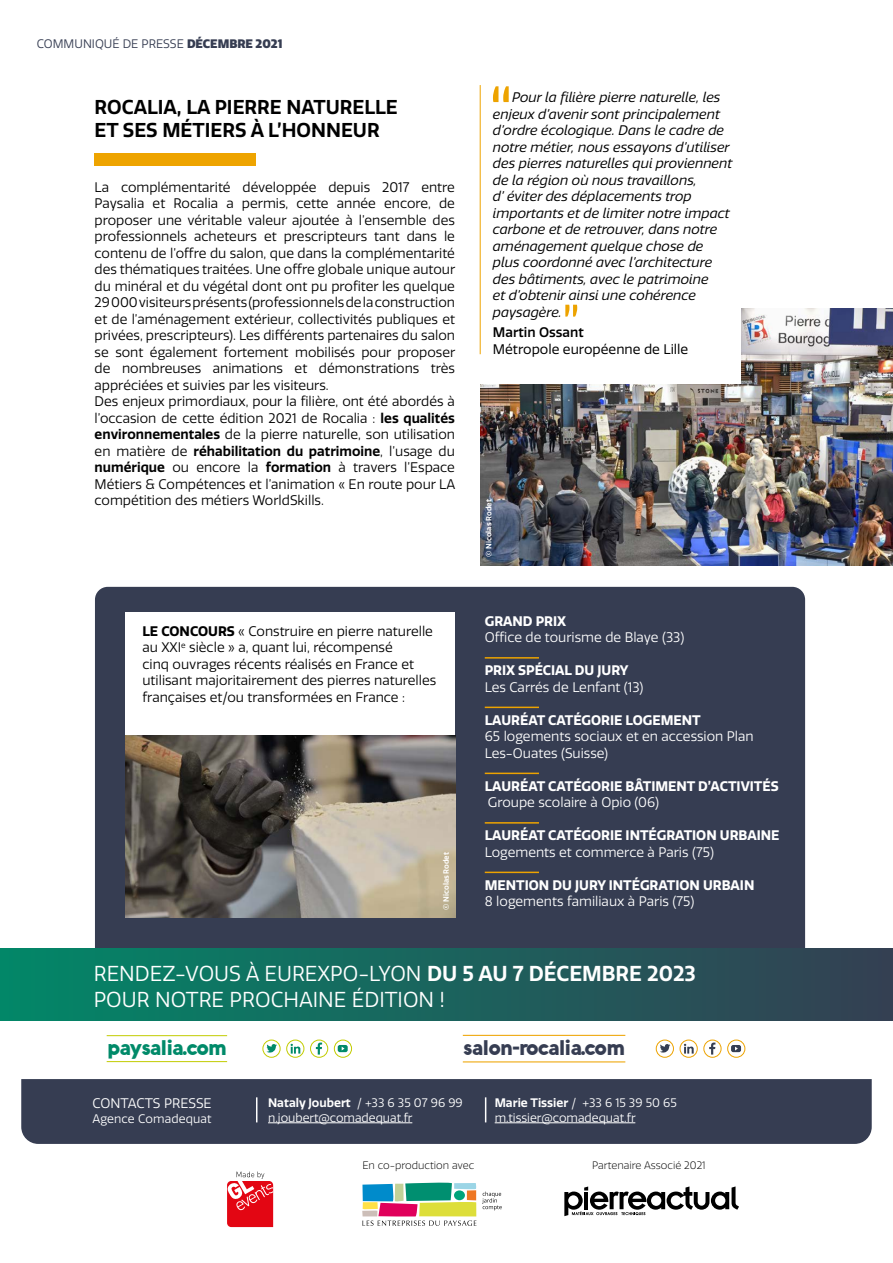
<style>
.page{position:relative;width:893px;height:1263px;background:#fff}
.page>*{position:absolute;margin:0;border:0;box-sizing:border-box;transform-origin:0 0}
.t1{font:21px/25.2px "Quatro";color:#fff}
.t2{font:900 20.7px "Aquawax";letter-spacing:-.045em;color:#363d52}
.t3{font:900 20.7px "Aquawax";letter-spacing:-.045em;color:#008a69}
.t4{font:600 19.5px/23.4px "Quatro";color:#000}
.t5{font:13.5px/16.5px "Quatro";color:#000}
.t6{font:italic 13.5px/16.5px "Quatro";color:#000}
.t7{font:13.5px/16.5px "Quatro";color:#fff}
.t8{font:700 13.5px "Quatro";color:#fff}
.t9{font:13.5px "Quatro";color:#000}
.t10{font:500 13.5px "Quatro";color:#000}
.t11{font:12px/15px "Quatro";color:#fff}
.t12{font:12px "Quatro";color:#363d52}
.t13{font:300 10.5px "Quatro";color:#000}
.t14{font:600 7.5px "Quatro";color:#fff}
.s1{font-weight:900}
.s2{font-weight:600}
.s3{font-weight:700}
</style>
<div class="page">
<img style="left:480px;top:308px;width:413px;height:258px">
<div style="left:95px;top:587px;width:710px;height:361px;background:#363d52"></div>
<div style="left:445px;top:198px;width:296px;height:186px;background:#fff"></div>
<div style="left:95px;top:153px;width:161px;height:13px;background:#eea400"></div>
<svg style="left:493px;top:86px;width:16px;height:16px"></svg>
<svg style="left:565px;top:305px;width:12px;height:12px"></svg>
<hr style="left:480px;top:85px;width:1px;height:269px;background:#eea400">
<div style="left:0;top:948px;width:893px;height:72px;background:linear-gradient(to right,#028768,#343f52)"></div>
<div style="left:21px;top:1079px;width:851px;height:65px;background:#363d52"></div>
<hr style="left:268px;top:1122px;width:144px;height:1px;background:#fff">
<hr style="left:495px;top:1122px;width:140px;height:1px;background:#fff">
<svg style="left:256px;top:1097px;width:1px;height:25px"></svg>
<svg style="left:485px;top:1097px;width:1px;height:25px"></svg>
<hr style="left:107px;top:1061px;width:120px;height:1px;background:#c2cc00">
<hr style="left:107px;top:1035px;width:120px;height:1px;background:#c2cc00">
<div style="left:334px;top:1040px;width:18px;height:17px;border:1px solid #c2cc00;border-radius:50%"></div>
<svg style="left:338px;top:1045px;width:10px;height:7px"></svg>
<div style="left:286px;top:1040px;width:18px;height:17px;border:1px solid #c2cc00;border-radius:50%"></div>
<svg style="left:291px;top:1044px;width:9px;height:9px"></svg>
<div style="left:263px;top:1040px;width:17px;height:17px;border:1px solid #c2cc00;border-radius:50%"></div>
<svg style="left:266px;top:1043px;width:11px;height:10px"></svg>
<div style="left:310px;top:1040px;width:18px;height:17px;border:1px solid #c2cc00;border-radius:50%"></div>
<svg style="left:316px;top:1042px;width:6px;height:12px"></svg>
<hr style="left:463px;top:1061px;width:162px;height:1px;background:#eea400">
<hr style="left:463px;top:1035px;width:162px;height:1px;background:#eea400">
<div style="left:727px;top:1040px;width:18px;height:17px;border:1px solid #eda300;border-radius:50%"></div>
<svg style="left:731px;top:1045px;width:10px;height:7px"></svg>
<div style="left:680px;top:1040px;width:18px;height:17px;border:1px solid #eda300;border-radius:50%"></div>
<svg style="left:684px;top:1044px;width:10px;height:9px"></svg>
<div style="left:656px;top:1040px;width:18px;height:17px;border:1px solid #eda300;border-radius:50%"></div>
<svg style="left:660px;top:1044px;width:10px;height:9px"></svg>
<div style="left:703px;top:1040px;width:18px;height:17px;border:1px solid #eda300;border-radius:50%"></div>
<svg style="left:709px;top:1042px;width:6px;height:12px"></svg>
<svg style="left:227px;top:1171px;width:46px;height:56px"></svg>
<svg style="left:362px;top:1182px;width:140px;height:44px"></svg>
<div style="left:454px;top:1190px;width:11px;height:10px;background:#00a47a;border-radius:50%"></div>
<svg style="left:564px;top:1186px;width:175px;height:30px"></svg>
<div style="left:125px;top:612px;width:330px;height:126px;background:#fff"></div>
<hr style="left:485px;top:657px;width:54px;height:2px;background:#eda300">
<hr style="left:485px;top:707px;width:54px;height:1px;background:#eda300">
<hr style="left:485px;top:773px;width:54px;height:1px;background:#eda300">
<hr style="left:485px;top:822px;width:54px;height:2px;background:#eda300">
<hr style="left:485px;top:872px;width:54px;height:1px;background:#eda300">
<img style="left:125px;top:735px;width:330px;height:182px">
<p class="t12" style="left:37px;top:36px;width:247px">COMMUNIQUÉ DE PRESSE <span class="s1">DÉCEMBRE 2021</span></p>
<h3 class="t4" style="left:95px;top:96px;width:305px">ROCALIA, LA PIERRE NATURELLE<br>ET SES MÉTIERS À L’HONNEUR</h3>
<p class="t5" style="left:95px;top:179px;width:362px">La complémentarité développée depuis 2017 entre Paysalia et Rocalia a permis, cette année encore, de proposer une véritable valeur ajoutée à l’ensemble des professionnels acheteurs et prescripteurs tant dans le contenu de l’offre du salon, que dans la complémentarité des thématiques traitées. Une offre globale unique autour du minéral et du végétal dont ont pu profiter les quelque 29 000 visiteurs présents (professionnels de la construction et de l’aménagement extérieur, collectivités publiques et privées, prescripteurs). Les différents partenaires du salon se sont également fortement mobilisés pour proposer de nombreuses animations et démonstrations très appréciées et suivies par les visiteurs.<br>Des enjeux primordiaux, pour la filière, ont été abordés à l’occasion de cette édition 2021 de Rocalia : <span class="s2">les qualités environnementales</span> de la pierre naturelle, son utilisation en matière de <span class="s2">réhabilitation du patrimoine</span>, l’usage du <span class="s2">numérique</span> ou encore la <span class="s2">formation</span> à travers l’Espace Métiers &amp; Compétences et l’animation « En route pour LA compétition des métiers WorldSkills.</p>
<p class="t5" style="left:142px;top:623px;width:295px"><span class="s3">LE CONCOURS</span> « Construire en pierre naturelle au XXI<sup>e</sup> siècle » a, quant lui, récompensé<br>cinq ouvrages récents réalisés en France et utilisant majoritairement des pierres naturelles françaises et/ou transformées en France :</p>
<p class="t14" style="left:442px;top:910px;width:59px;rotate:-90deg">© Nicolas Rodet</p>
<p class="t6" style="left:493px;top:89px;width:241px;text-indent:19px">Pour la filière pierre naturelle, les enjeux d’avenir sont principalement d’ordre écologique. Dans le cadre de notre métier, nous essayons d’utiliser des pierres naturelles qui proviennent de la région où nous travaillons,<br>d’ éviter des déplacements trop importants et de limiter notre impact carbone et de retrouver, dans notre aménagement quelque chose de plus coordonné avec l’architecture des bâtiments, avec le patrimoine<br>et d’obtenir ainsi une cohérence paysagère.</p>
<p class="t10" style="left:493px;top:325px;width:92px">Martin Ossant</p>
<p class="t9" style="left:493px;top:341px;width:197px">Métropole européenne de Lille</p>
<p class="t14" style="left:484px;top:557px;width:59px;rotate:-90deg">© Nicolas Rodet</p>
<p class="t8" style="left:485px;top:613px;width:83px">GRAND PRIX</p>
<p class="t7" style="left:485px;top:629px;width:201px">Office de tourisme de Blaye (33)</p>
<p class="t8" style="left:485px;top:662px;width:145px">PRIX SPÉCIAL DU JURY</p>
<p class="t7" style="left:485px;top:679px;width:160px">Les Carrés de Lenfant (13)</p>
<p class="t8" style="left:485px;top:712px;width:218px">LAURÉAT CATÉGORIE LOGEMENT</p>
<p class="t7" style="left:485px;top:728px;width:271px">65 logements sociaux et en accession Plan<br>Les-Ouates (Suisse)</p>
<p class="t8" style="left:485px;top:778px;width:295px">LAURÉAT CATÉGORIE BÂTIMENT D’ACTIVITÉS</p>
<p class="t7" style="left:488px;top:794px;width:173px">Groupe scolaire à Opio (06)</p>
<p class="t8" style="left:485px;top:827px;width:296px">LAURÉAT CATÉGORIE INTÉGRATION URBAINE</p>
<p class="t7" style="left:485px;top:844px;width:231px">Logements et commerce à Paris (75)</p>
<p class="t8" style="left:485px;top:877px;width:271px">MENTION DU JURY INTÉGRATION URBAIN</p>
<p class="t7" style="left:485px;top:893px;width:211px">8 logements familiaux à Paris (75)</p>
<h1 class="t1" style="left:94px;top:962px;width:604px">RENDEZ-VOUS À EUREXPO-LYON <span class="s2">DU 5 AU 7 DÉCEMBRE 2023<br></span>POUR NOTRE PROCHAINE ÉDITION !</h1>
<h2 class="t3" style="left:107px;top:1033px;width:121px">paysalia.com</h2>
<h2 class="t2" style="left:463px;top:1033px;width:163px">salon-rocalia.com</h2>
<p class="t7" style="left:92px;top:1095px;width:121px">CONTACTS PRESSE</p>
<p class="t11" style="left:92px;top:1111px;width:121px">Agence Comadequat</p>
<p class="t11" style="left:268px;top:1095px;width:196px"><span class="s2">Nataly Joubert</span> / +33 6 35 07 96 99 n.joubert@comadequat.fr</p>
<p class="t11" style="left:495px;top:1095px;width:184px"><span class="s2">Marie Tissier</span> / +33 6 15 39 50 65 m.tissier@comadequat.fr</p>
<p class="t13" style="left:362px;top:1159px;width:114px">En co-production avec</p>
<p class="t13" style="left:592px;top:1159px;width:115px">Partenaire Associé 2021</p>
</div>
